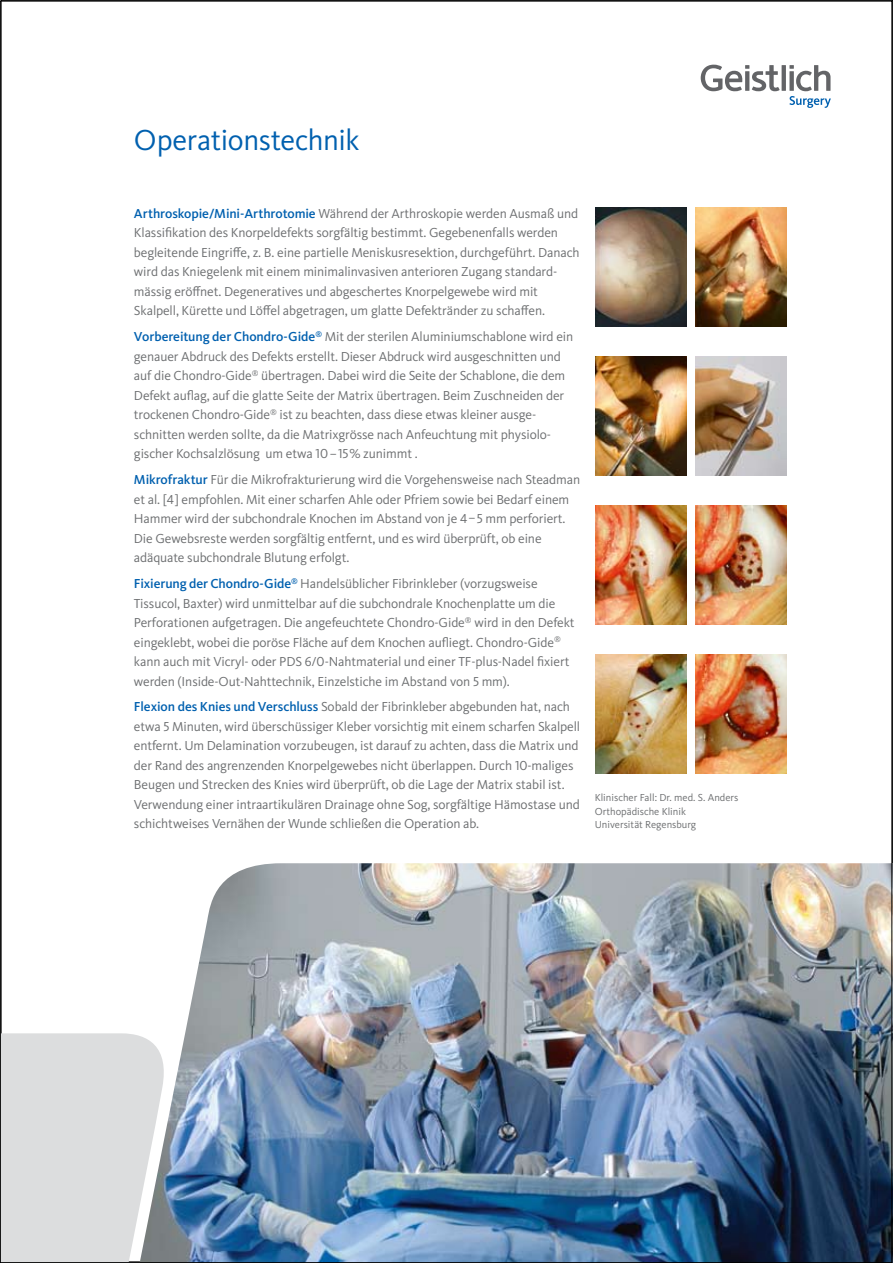
<style>
.page{position:relative;width:893px;height:1263px;background:#fff}
.page>*{position:absolute;margin:0;border:0;box-sizing:border-box;transform-origin:0 0}
.t1{font:30px "Kievit OT";letter-spacing:-.015em;color:#0060af}
.t2{font:13.5px/19.5px "Kievit OT";letter-spacing:-.01em;color:#6d6f71}
.t3{font:10.5px/13.5px "Kievit OT";color:#6d6f71}
.s1{font-weight:500;color:#0060af}
</style>
<div class="page">
<div style="left:2px;top:1033px;width:120px;height:228px;background:#dcddde"></div>
<svg style="left:122px;top:1033px;width:18px;height:228px;background:#dedfe0"></svg>
<img style="left:140px;top:863px;width:753px;height:400px">
<img style="left:595px;top:207px;width:92px;height:120px">
<img style="left:695px;top:207px;width:92px;height:120px">
<img style="left:595px;top:357px;width:92px;height:119px">
<img style="left:695px;top:357px;width:92px;height:119px">
<img style="left:595px;top:655px;width:92px;height:119px">
<img style="left:695px;top:655px;width:92px;height:119px">
<img style="left:595px;top:506px;width:92px;height:119px">
<img style="left:695px;top:506px;width:92px;height:119px">
<hr style="left:782px;top:65px;width:4px;height:26px;background:#636467">
<svg style="left:701px;top:65px;width:79px;height:26px"></svg>
<svg style="left:789px;top:65px;width:42px;height:43px"></svg>
<h1 class="t1" style="left:134px;top:122px;width:227px">Operationstechnik</h1>
<p class="t2" style="left:134px;top:203px;width:447px"><span class="s1">Arthroskopie/Mini-Arthrotomie</span> Während der Arthroskopie werden Ausmaß und Klassifikation des Knorpeldefekts sorgfältig bestimmt. Gegebenenfalls werden begleitende Eingriffe, z. B. eine partielle Meniskusresektion, durchgeführt. Danach wird das Kniegelenk mit einem minimalinvasiven anterioren Zugang standard&shy;mässig eröffnet. Degeneratives und abgeschertes Knorpelgewebe wird mit Skalpell, Kürette und Löffel abgetragen, um glatte Defektränder zu schaffen.</p>
<p class="t2" style="left:134px;top:327px;width:441px"><span class="s1">Vorbereitung der Chondro-Gide</span><sup>®</sup> Mit der sterilen Aluminiumschablone wird ein genauer Abdruck des Defekts erstellt. Dieser Abdruck wird ausgeschnitten und auf die Chondro-Gide<sup>®</sup> übertragen. Dabei wird die Seite der Schablone, die dem Defekt auflag, auf die glatte Seite der Matrix übertragen. Beim Zuschneiden der trockenen Chondro-Gide<sup>®</sup> ist zu beachten, dass diese etwas kleiner ausge&shy;schnitten werden sollte, da die Matrixgrösse nach Anfeuchtung mit physiolo&shy;gischer Kochsalzlösung um etwa 10–15% zunimmt .</p>
<p class="t2" style="left:134px;top:470px;width:448px"><span class="s1">Mikrofraktur</span> Für die Mikrofrakturierung wird die Vorgehensweise nach Steadman et al. [4] empfohlen. Mit einer scharfen Ahle oder Pfriem sowie bei Bedarf einem Hammer wird der subchondrale Knochen im Abstand von je 4–5 mm perforiert.<br>Die Gewebsreste werden sorgfältig entfernt, und es wird überprüft, ob eine adäquate subchondrale Blutung erfolgt.</p>
<p class="t2" style="left:134px;top:574px;width:442px"><span class="s1">Fixierung der Chondro-Gide</span><sup>®</sup> Handelsüblicher Fibrinkleber (vorzugsweise Tissucol, Baxter) wird unmittelbar auf die subchondrale Knochenplatte um die Perforationen aufgetragen. Die angefeuchtete Chondro-Gide<sup>®</sup> wird in den Defekt eingeklebt, wobei die poröse Fläche auf dem Knochen aufliegt. Chondro-Gide<sup>® </sup>kann auch mit Vicryl- oder PDS 6/0-Nahtmaterial und einer TF-plus-Nadel fixiert werden (Inside-Out-Nahttechnik, Einzelstiche im Abstand von 5 mm).</p>
<p class="t2" style="left:134px;top:697px;width:448px"><span class="s1">Flexion des Knies und Verschluss</span> Sobald der Fibrinkleber abgebunden hat, nach etwa 5 Minuten, wird überschüssiger Kleber vorsichtig mit einem scharfen Skalpell entfernt. Um Delamination vorzubeugen, ist darauf zu achten, dass die Matrix und der Rand des angrenzenden Knorpelgewebes nicht überlappen. Durch 10-maliges Beugen und Strecken des Knies wird überprüft, ob die Lage der Matrix stabil ist.<br>Verwendung einer intraartikulären Drainage ohne Sog, sorgfältige Hämostase und schichtweises Vernähen der Wunde schließen die Operation ab.</p>
<p class="t3" style="left:595px;top:791px;width:145px">Klinischer Fall: Dr. med. S. Anders<br>Orthopädische Klinik<br>Universität Regensburg</p>
</div>
